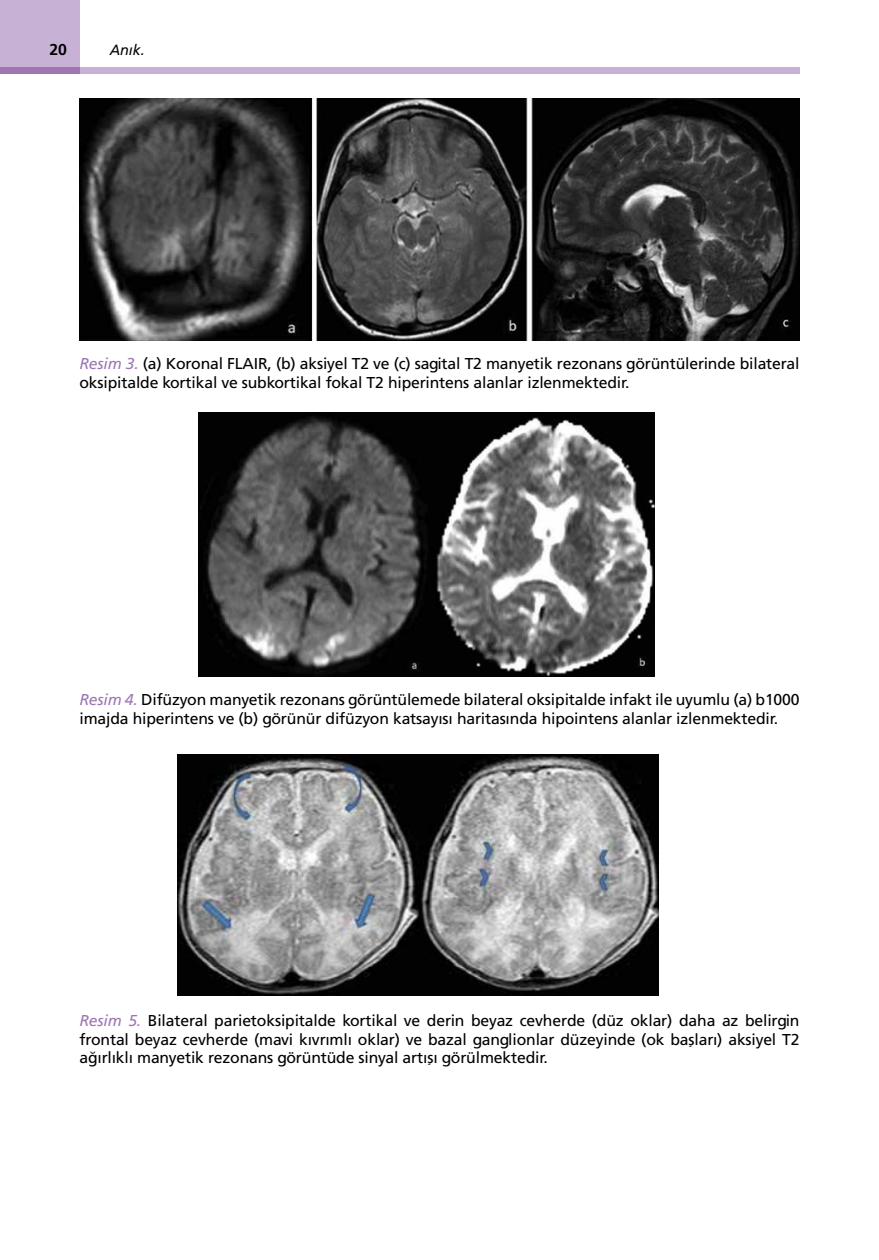
<style>
.page{position:relative;width:879px;height:1260px;background:#fff}
.page>*{position:absolute;margin:0;border:0;box-sizing:border-box;transform-origin:0 0}
.t1{font:15.75px/18.9px "Frutiger Normal Tr";letter-spacing:-.01em;color:#000}
.t2{font:15.75px "Frutiger Bold Tr";color:#000}
.t3{font:14.88px "Frutiger Italic Tr";color:#000;scale:.96 1}
.s1{font-family:"Frutiger Italic Tr";color:#9e76b4}
</style>
<div class="page">
<div style="left:79px;top:67px;width:720px;height:7px;background:#c7b2d6"></div>
<div style="left:0;top:0;width:79px;height:74px;background:#c7b2d6"></div>
<div style="left:0;top:67px;width:79px;height:7px;background:#9e76b4"></div>
<img style="left:79px;top:99px;width:720px;height:242px">
<img style="left:198px;top:412px;width:456px;height:265px">
<img style="left:177px;top:755px;width:480px;height:240px">
<p class="t2" style="left:49px;top:40px;width:19px">20</p>
<p class="t3" style="left:110px;top:41px;width:38px">Anık.</p>
<p class="t1" style="left:79px;top:354px;width:721px"><span class="s1">Resim 3.</span> (a) Koronal FLAIR, (b) aksiyel T2 ve (c) sagital T2 manyetik rezonans görüntülerinde bilateral oksipitalde kortikal ve subkortikal fokal T2 hiperintens alanlar izlenmektedir.</p>
<p class="t1" style="left:79px;top:690px;width:721px"><span class="s1">Resim 4.</span> Difüzyon manyetik rezonans görüntülemede bilateral oksipitalde infakt ile uyumlu (a) b1000 imajda hiperintens ve (b) görünür difüzyon katsayısı haritasında hipointens alanlar izlenmektedir.</p>
<p class="t1" style="left:79px;top:1011px;width:721px;text-align:justify"><span class="s1">Resim 5.</span> Bilateral parietoksipitalde kortikal ve derin beyaz cevherde (düz oklar) daha az belirgin frontal beyaz cevherde (mavi kıvrımlı oklar) ve bazal ganglionlar düzeyinde (ok başları) aksiyel T2 ağırlıklı manyetik rezonans görüntüde sinyal artışı görülmektedir.</p>
</div>
